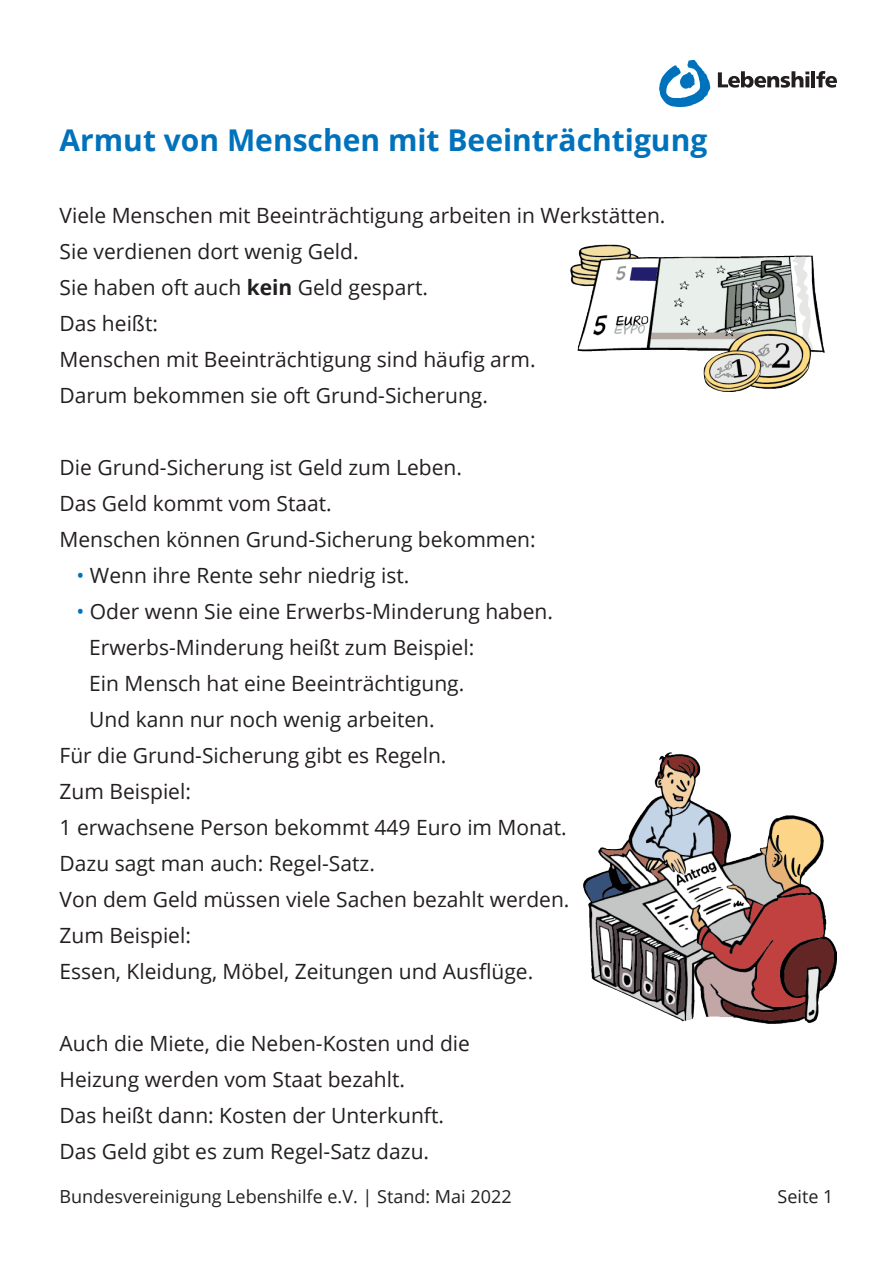
<style>
.page{position:relative;width:893px;height:1263px;background:#fff}
.page>*{position:absolute;margin:0;border:0;box-sizing:border-box;transform-origin:0 0}
.t1{font:700 30px "Open Sans";color:#0072bc}
.t2{font:21px/36px "Open Sans";color:#231f20}
.t3{font:18px "Open Sans";color:#231f20}
.s1{font-weight:700}
.s2{color:#0072bc}
</style>
<div class="page">
<svg style="left:659px;top:60px;width:52px;height:47px"></svg>
<svg style="left:718px;top:71px;width:91px;height:17px"></svg>
<svg style="left:805px;top:76px;width:4px;height:11px"></svg>
<hr style="left:811px;top:71px;width:4px;height:16px;background:#231f20">
<svg style="left:816px;top:71px;width:21px;height:17px"></svg>
<img style="left:583px;top:753px;width:253px;height:271px">
<img style="left:570px;top:244px;width:255px;height:148px">
<h1 class="t1" style="left:60px;top:118px;width:649px">Armut von Menschen mit Beeinträchtigung</h1>
<p class="t2" style="left:60px;top:196px;width:607px">Viele Menschen mit Beeinträchtigung arbeiten in Werkstätten.<br>Sie verdienen dort wenig Geld.<br>Sie haben oft auch <span class="s1">kein</span> Geld gespart.<br>Das heißt:<br>Menschen mit Beeinträchtigung sind häufig arm.<br>Darum bekommen sie oft Grund-Sicherung.</p>
<p class="t2" style="left:60px;top:448px;width:478px">Die Grund-Sicherung ist Geld zum Leben.<br>Das Geld kommt vom Staat.<br>Menschen können Grund-Sicherung bekommen:</p>
<p class="t2" style="left:77px;top:556px;width:334px"><span class="s2">•</span> Wenn ihre Rente sehr niedrig ist.</p>
<p class="t2" style="left:77px;top:592px;width:478px"><span class="s2">•</span> Oder wenn Sie eine Erwerbs-Minderung haben.</p>
<p class="t2" style="left:89px;top:628px;width:386px">Erwerbs-Minderung heißt zum Beispiel:</p>
<p class="t2" style="left:89px;top:664px;width:377px">Ein Mensch hat eine Beeinträchtigung.</p>
<p class="t2" style="left:89px;top:700px;width:347px">Und kann nur noch wenig arbeiten.</p>
<p class="t2" style="left:60px;top:736px;width:388px">Für die Grund-Sicherung gibt es Regeln.</p>
<p class="t2" style="left:60px;top:772px;width:133px">Zum Beispiel:</p>
<p class="t2" style="left:60px;top:808px;width:509px">1 erwachsene Person bekommt 449 Euro im Monat.</p>
<p class="t2" style="left:60px;top:844px;width:317px">Dazu sagt man auch: Regel-Satz.</p>
<p class="t2" style="left:60px;top:880px;width:511px">Von dem Geld müssen viele Sachen bezahlt werden.</p>
<p class="t2" style="left:60px;top:916px;width:133px">Zum Beispiel:</p>
<p class="t2" style="left:60px;top:952px;width:475px">Essen, Kleidung, Möbel, Zeitungen und Ausflüge.</p>
<p class="t2" style="left:60px;top:1024px;width:412px">Auch die Miete, die Neben-Kosten und die Heizung werden vom Staat bezahlt.<br>Das heißt dann: Kosten der Unterkunft.<br>Das Geld gibt es zum Regel-Satz dazu.</p>
<p class="t3" style="left:60px;top:1184px;width:454px">Bundesvereinigung Lebenshilfe e.V. | Stand: Mai 2022</p>
<p class="t3" style="left:777px;top:1184px;width:57px">Seite 1</p>
</div>
